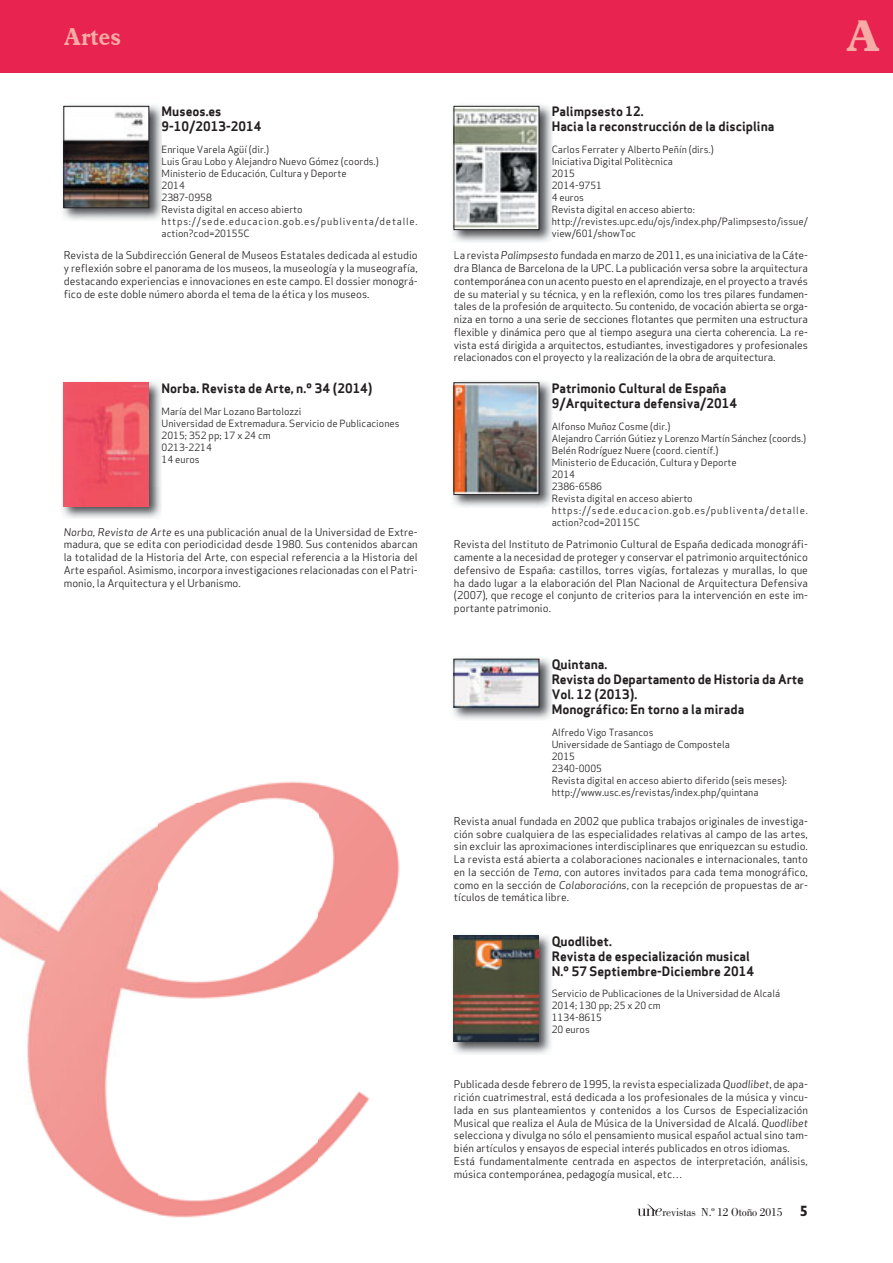
<style>
.page{position:relative;width:893px;height:1263px;background:#fff}
.page>*{position:absolute;margin:0;border:0;box-sizing:border-box;transform-origin:0 0}
.t1{font:700 43.5px "Aldine 721 BT";color:#f5aca6;scale:1.1 1}
.t2{font:700 24px "Aldine 721 BT";color:#f5aca6}
.t3{font:12.75px/15px "Apex Sans Bold T";color:#231f20}
.t4{font:12px "Bodoni Std";letter-spacing:-.01em;color:#231f20;scale:.95 1}
.t5{font:10.5px/12.8px "Apex Sans Book T";color:#231f20;text-align:justify}
.t6{font:9.75px/12px "Apex Sans Book T";color:#231f20}
.s1{font-family:"Apex Sans Book Italic T"}
.s2{font-family:"Gill Sans Std";font-weight:700;font-size:15px}
</style>
<div class="page">
<div style="left:0;top:0;width:893px;height:72px;background:#e8234f"></div>
<img style="left:0;top:781px;width:400px;height:437px">
<svg style="left:637px;top:1204px;width:25px;height:12px"></svg>
<img style="left:452px;top:935px;width:99px;height:119px">
<img style="left:454px;top:935px;width:85px;height:107px">
<img style="left:452px;top:658px;width:100px;height:62px">
<img style="left:456px;top:661px;width:81px;height:44px">
<div style="left:454px;top:659px;width:85px;height:48px;border:1px solid #231f20"></div>
<img style="left:452px;top:381px;width:100px;height:127px">
<img style="left:456px;top:384px;width:81px;height:109px">
<div style="left:454px;top:382px;width:85px;height:113px;border:1px solid #231f20"></div>
<img style="left:62px;top:382px;width:99px;height:136px">
<img style="left:64px;top:383px;width:85px;height:123px">
<img style="left:452px;top:105px;width:100px;height:137px">
<img style="left:456px;top:108px;width:81px;height:120px">
<div style="left:454px;top:106px;width:85px;height:124px;border:1px solid #231f20"></div>
<img style="left:63px;top:105px;width:99px;height:115px">
<img style="left:66px;top:108px;width:81px;height:98px">
<div style="left:64px;top:106px;width:85px;height:102px;border:1px solid #231f20"></div>
<h2 class="t2" style="left:64px;top:22px;width:59px">Artes</h2>
<h1 class="t1" style="left:846px;top:9px;width:33px">A</h1>
<p class="t3" style="left:162px;top:104px;width:101px">Museos.es<br>9-10/2013-2014</p>
<p class="t6" style="left:162px;top:143px;width:258px">Enrique Varela Agüí (dir.)<br>Luis Grau Lobo y Alejandro Nuevo Gómez (coords.)<br>Ministerio de Educación, Cultura y Deporte<br>2014<br>2387-0958<br>Revista digital en acceso abierto https://sede.educacion.gob.es/publiventa/detalle. action?cod=20155C</p>
<p class="t5" style="left:64px;top:249px;width:355px">Revista de la Subdirección General de Museos Estatales dedicada al estudio y reflexión sobre el panorama de los museos, la museología y la museografía, destacando experiencias e innovaciones en este campo. El dossier monográ&shy;fico de este doble número aborda el tema de la ética y los museos.</p>
<p class="t3" style="left:162px;top:380px;width:213px">Norba. Revista de Arte, n.º 34 (2014)</p>
<p class="t6" style="left:162px;top:405px;width:239px">María del Mar Lozano Bartolozzi<br>Universidad de Extremadura. Servicio de Publicaciones<br>2015; 352 pp; 17 x 24 cm<br>0213-2214<br>14 euros</p>
<p class="t5" style="left:64px;top:525px;width:355px"><span class="s1">Norba, Revista de Arte</span> es una publicación anual de la Universidad de Extre&shy;madura, que se edita con periodicidad desde 1980. Sus contenidos abarcan la totalidad de la Historia del Arte, con especial referencia a la Historia del Arte español. Asimismo, incorpora investigaciones relacionadas con el Patri&shy;monio, la Arquitectura y el Urbanismo.</p>
<p class="t3" style="left:552px;top:104px;width:224px">Palimpsesto 12.<br>Hacia la reconstrucción de la disciplina</p>
<p class="t6" style="left:552px;top:143px;width:258px">Carlos Ferrater y Alberto Peñín (dirs.)<br>Iniciativa Digital Politècnica<br>2015<br>2014-9751<br>4 euros<br>Revista digital en acceso abierto: http://revistes.upc.edu/ojs/index.php/Palimpsesto/issue/ view/601/showToc</p>
<p class="t5" style="left:454px;top:249px;width:355px">La revista <span class="s1">Palimpsesto</span> fundada en marzo de 2011, es una iniciativa de la Cáte&shy;dra Blanca de Barcelona de la UPC. La publicación versa sobre la arquitectura contemporánea con un acento puesto en el aprendizaje, en el proyecto a través de su material y su técnica, y en la reflexión, como los tres pilares fundamen&shy;tales de la profesión de arquitecto. Su contenido, de vocación abierta se orga&shy;niza en torno a una serie de secciones flotantes que permiten una estructura flexible y dinámica pero que al tiempo asegura una cierta coherencia. La re&shy;vista está dirigida a arquitectos, estudiantes, investigadores y profesionales relacionados con el proyecto y la realización de la obra de arquitectura.</p>
<p class="t3" style="left:552px;top:380px;width:187px">Patrimonio Cultural de España<br>9/Arquitectura defensiva/2014</p>
<p class="t6" style="left:552px;top:420px;width:258px">Alfonso Muñoz Cosme (dir.)<br>Alejandro Carrión Gútiez y Lorenzo Martín Sánchez (coords.)<br>Belén Rodríguez Nuere (coord. científ.)<br>Ministerio de Educación, Cultura y Deporte<br>2014<br>2386-6586<br>Revista digital en acceso abierto https://sede.educacion.gob.es/publiventa/detalle. action?cod=20115C</p>
<p class="t5" style="left:454px;top:538px;width:355px">Revista del Instituto de Patrimonio Cultural de España dedicada monográfi&shy;camente a la necesidad de proteger y conservar el patrimonio arquitectónico defensivo de España: castillos, torres vigías, fortalezas y murallas, lo que ha dado lugar a la elaboración del Plan Nacional de Arquitectura Defensiva (2007), que recoge el conjunto de criterios para la intervención en este im&shy;portante patrimonio.</p>
<p class="t3" style="left:552px;top:657px;width:254px">Quintana.<br>Revista do Departamento de Historia da Arte<br>Vol. 12 (2013).<br>Monográfico: En torno a la mirada</p>
<p class="t6" style="left:552px;top:726px;width:237px">Alfredo Vigo Trasancos<br>Universidade de Santiago de Compostela<br>2015<br>2340-0005<br>Revista digital en acceso abierto diferido (seis meses): http://www.usc.es/revistas/index.php/quintana</p>
<p class="t5" style="left:454px;top:814px;width:355px">Revista anual fundada en 2002 que publica trabajos originales de investiga&shy;ción sobre cualquiera de las especialidades relativas al campo de las artes, sin excluir las aproximaciones interdisciplinares que enriquezcan su estudio.<br>La revista está abierta a colaboraciones nacionales e internacionales, tanto en la sección de <span class="s1">Tema</span>, con autores invitados para cada tema monográfico, como en la sección de <span class="s1">Colaboracións</span>, con la recepción de propuestas de ar&shy;tículos de temática libre.</p>
<p class="t3" style="left:552px;top:933px;width:204px">Quodlibet.<br>Revista de especialización musical<br>N.º 57 Septiembre-Diciembre 2014</p>
<p class="t6" style="left:552px;top:988px;width:230px">Servicio de Publicaciones de la Universidad de Alcalá<br>2014; 130 pp; 25 x 20 cm<br>1134-8615<br>20 euros</p>
<p class="t5" style="left:454px;top:1078px;width:355px;text-align:left">Publicada desde febrero de 1995, la revista especializada <span class="s1">Quodlibet</span>, de apa&shy;rición cuatrimestral, está dedicada a los profesionales de la música y vincu&shy;lada en sus planteamientos y contenidos a los Cursos de Especialización Musical que realiza el Aula de Música de la Universidad de Alcalá. <span class="s1">Quodlibet </span>selecciona y divulga no sólo el pensamiento musical español actual sino tam&shy;bién artículos y ensayos de especial interés publicados en otros idiomas.<br>Está fundamentalmente centrada en aspectos de interpretación, análisis, música contemporánea, pedagogía musical, etc…</p>
<p class="t4" style="left:662px;top:1207px;width:155px">revistas N.º 12 Otoño 2015 <span class="s2">5</span></p>
</div>
